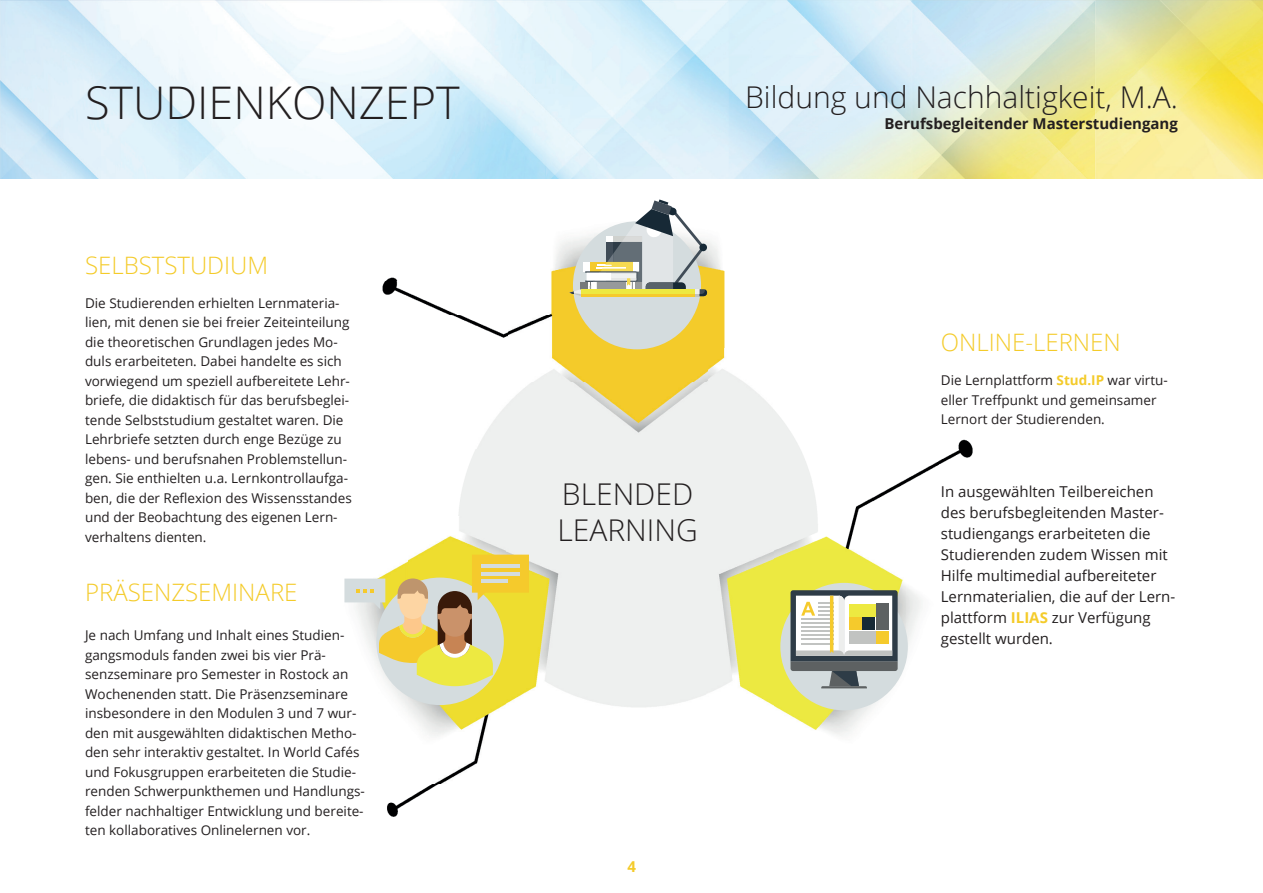
<style>
.page{position:relative;width:1263px;height:893px;background:#fff}
.page>*{position:absolute;margin:0;border:0;box-sizing:border-box;transform-origin:0 0}
.t1{font:300 45px "Open Sans";color:#231f20}
.t2{font:300 30px/36px "Open Sans";color:#231f20}
.t3{font:300 24px "Open Sans";color:#f4cb2a}
.t4{font:15px/21px "Open Sans";color:#231f20}
.t5{font:700 15px "Open Sans";color:#231f20}
.t6{font:700 15px "Open Sans";color:#f4cb2a}
.t7{font:13.5px/19.5px "Open Sans";color:#231f20}
.s1{font-weight:700;color:#f4cb2a}
</style>
<div class="page">
<img style="left:387px;top:783px;width:56px;height:34px">
<img style="left:407px;top:516px;width:99px;height:267px">
<img style="left:774px;top:549px;width:132px;height:187px">
<img style="left:506px;top:516px;width:200px;height:191px">
<img style="left:706px;top:348px;width:68px;height:358px">
<img style="left:773px;top:482px;width:100px;height:67px">
<img style="left:873px;top:460px;width:67px;height:41px">
<img style="left:940px;top:439px;width:33px;height:25px">
<img style="left:477px;top:381px;width:230px;height:67px">
<img style="left:773px;top:381px;width:27px;height:67px">
<img style="left:507px;top:314px;width:200px;height:67px">
<img style="left:447px;top:314px;width:60px;height:24px">
<img style="left:706px;top:241px;width:19px;height:107px">
<img style="left:382px;top:281px;width:74px;height:33px">
<img style="left:551px;top:239px;width:156px;height:75px">
<img style="left:386px;top:277px;width:12px;height:4px">
<img style="left:0;top:0;width:1263px;height:179px">
<div style="left:573px;top:221px;width:128px;height:128px;background:#d4dcde;border-radius:50%"></div>
<svg style="left:569px;top:199px;width:138px;height:97px"></svg>
<div style="left:376px;top:578px;width:128px;height:127px;background:#d4dcde;border-radius:50%"></div>
<svg style="left:344px;top:555px;width:185px;height:131px"></svg>
<div style="left:780px;top:583px;width:128px;height:127px;background:#d4dcde;border-radius:50%"></div>
<svg style="left:790px;top:590px;width:108px;height:98px"></svg>
<div style="left:849px;top:617px;width:13px;height:13px;background:#f5ca2c"></div>
<div style="left:849px;top:631px;width:26px;height:13px;background:#c1c3c1"></div>
<div style="left:849px;top:604px;width:26px;height:12px;background:#ede941"></div>
<div style="left:862px;top:617px;width:13px;height:13px;background:#172936"></div>
<div style="left:876px;top:604px;width:13px;height:26px;background:#5d6162"></div>
<div style="left:876px;top:631px;width:13px;height:13px;background:#f5ca2c"></div>
<h1 class="t1" style="left:85px;top:72px;width:376px">STUDIENKONZEPT</h1>
<h2 class="t2" style="left:745px;top:78px;width:434px">Bildung und Nachhaltigkeit, M.A.</h2>
<p class="t5" style="left:884px;top:113px;width:295px">Berufsbegleitender Masterstudiengang</p>
<h3 class="t3" style="left:85px;top:248px;width:185px">SELBSTSTUDIUM</h3>
<p class="t7" style="left:85px;top:293px;width:268px">Die Studierenden erhielten Lernmateria&shy;lien, mit denen sie bei freier Zeiteinteilung die theoretischen Grundlagen jedes Mo&shy;duls erarbeiteten. Dabei handelte es sich vorwiegend um speziell aufbereitete Lehr&shy;briefe, die didaktisch für das berufsbeglei&shy;tende Selbststudium gestaltet waren. Die Lehrbriefe setzten durch enge Bezüge zu lebens- und berufsnahen Problemstellun&shy;gen. Sie enthielten u.a. Lernkontrollaufga&shy;ben, die der Reflexion des Wissensstandes und der Beobachtung des eigenen Lern&shy;verhaltens dienten.</p>
<h3 class="t3" style="left:85px;top:576px;width:214px">PRÄSENZSEMINARE</h3>
<p class="t7" style="left:85px;top:625px;width:281px">Je nach Umfang und Inhalt eines Studien&shy;gangsmoduls fanden zwei bis vier Prä&shy;senzseminare pro Semester in Rostock an Wochenenden statt. Die Präsenzseminare insbesondere in den Modulen 3 und 7 wur&shy;den mit ausgewählten didaktischen Metho&shy;den sehr interaktiv gestaltet. In World Cafés und Fokusgruppen erarbeiteten die Studie&shy;renden Schwerpunkthemen und Handlungs&shy;felder nachhaltiger Entwicklung und bereite&shy;ten kollaboratives Onlinelernen vor.</p>
<h2 class="t2" style="left:557px;top:475px;width:142px">BLENDED<br>LEARNING</h2>
<p class="t6" style="left:627px;top:856px;width:10px">4</p>
<h3 class="t3" style="left:941px;top:326px;width:181px">ONLINE-LERNEN</h3>
<p class="t7" style="left:941px;top:370px;width:228px">Die Lernplattform <span class="s1">Stud.IP</span> war virtu&shy;eller Treffpunkt und gemeinsamer<br>Lernort der Studierenden.</p>
<p class="t4" style="left:941px;top:481px;width:236px">In ausgewählten Teilbereichen des berufsbegleitenden Master&shy;studiengangs erarbeiteten die<br>Studierenden zudem Wissen mit<br>Hilfe multimedial aufbereiteter<br>Lernmaterialien, die auf der Lern&shy;plattform <span class="s1">ILIAS</span> zur Verfügung gestellt wurden.</p>
</div>
